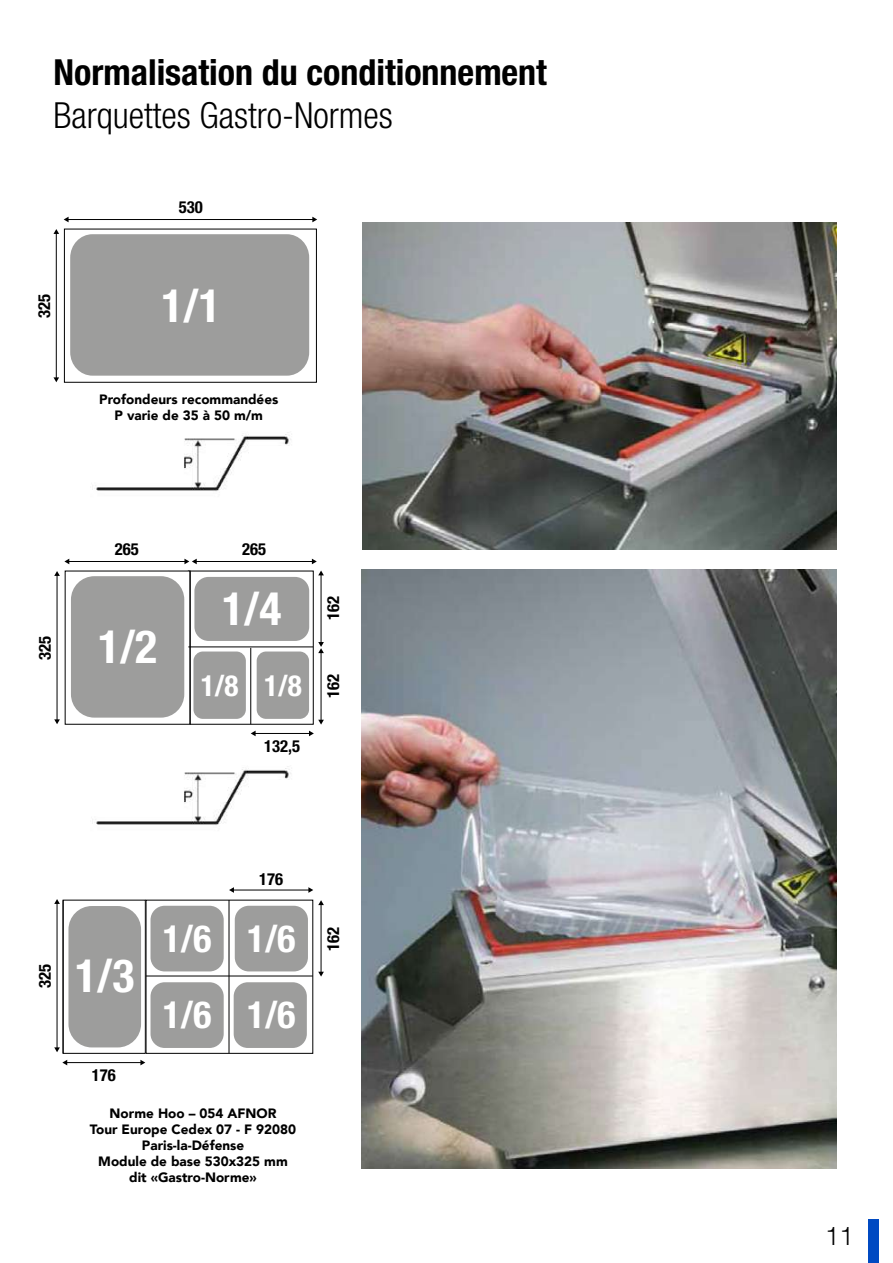
<style>
.page{position:relative;width:893px;height:1263px;background:#fff}
.page>*{position:absolute;margin:0;border:0;box-sizing:border-box;transform-origin:0 0}
.t1{font:700 condensed 45.9px "Helvetica Neue LT Std";color:#fff}
.t2{font:700 condensed 37.5px/76.5px "Helvetica Neue LT Std";color:#fff}
.t3{font:700 condensed 36px "Helvetica Neue LT Std";color:#000}
.t4{font:300 condensed 36px "Helvetica Neue LT Std";color:#000}
.t5{font:700 condensed 29.1px "Helvetica Neue LT Std";color:#fff}
.t6{font:300 25.65px "Helvetica Neue";color:#000}
.t7{font:700 condensed 16.65px "Helvetica Neue LT Std";color:#000}
.t8{font:900 13.5px/16.2px "Avenir";color:#000;text-align:center}
</style>
<div class="page">
<div style="left:868px;top:1219px;width:10px;height:44px;background:#004ac2"></div>
<div style="left:151px;top:906px;width:73px;height:65px;background:#9d9d9c;border-radius:14px"></div>
<div style="left:235px;top:906px;width:73px;height:65px;background:#9d9d9c;border-radius:14px"></div>
<div style="left:151px;top:982px;width:73px;height:66px;background:#9d9d9c;border-radius:14px"></div>
<div style="left:234px;top:982px;width:73px;height:66px;background:#9d9d9c;border-radius:14px"></div>
<hr style="left:233px;top:889px;width:76px;height:1px;background:#000">
<svg style="left:229px;top:887px;width:5px;height:6px"></svg>
<svg style="left:308px;top:887px;width:5px;height:6px"></svg>
<hr style="left:321px;top:904px;width:1px;height:68px;background:#000">
<svg style="left:318px;top:900px;width:6px;height:5px"></svg>
<svg style="left:318px;top:972px;width:6px;height:4px"></svg>
<hr style="left:321px;top:652px;width:1px;height:68px;background:#000">
<svg style="left:318px;top:720px;width:6px;height:5px"></svg>
<hr style="left:321px;top:575px;width:1px;height:68px;background:#000">
<svg style="left:318px;top:570px;width:6px;height:5px"></svg>
<svg style="left:318px;top:642px;width:6px;height:11px"></svg>
<div style="left:63px;top:900px;width:83px;height:154px;border:1px solid #000"></div>
<div style="left:68px;top:906px;width:73px;height:141px;background:#9d9d9c;border-radius:23px"></div>
<hr style="left:66px;top:1062px;width:75px;height:1px;background:#000">
<svg style="left:62px;top:1060px;width:5px;height:5px"></svg>
<svg style="left:140px;top:1060px;width:5px;height:5px"></svg>
<hr style="left:146px;top:976px;width:167px;height:1px;background:#000">
<hr style="left:229px;top:900px;width:1px;height:153px;background:#000">
<hr style="left:63px;top:900px;width:1px;height:153px;background:#000">
<div style="left:71px;top:576px;width:113px;height:142px;background:#9d9d9c;border-radius:23px"></div>
<div style="left:257px;top:651px;width:52px;height:68px;background:#9d9d9c;border-radius:9px"></div>
<div style="left:193px;top:651px;width:53px;height:68px;background:#9d9d9c;border-radius:9px"></div>
<hr style="left:68px;top:561px;width:117px;height:1px;background:#000">
<svg style="left:64px;top:559px;width:5px;height:5px"></svg>
<div style="left:194px;top:577px;width:115px;height:64px;background:#9d9d9c;border-radius:14px"></div>
<hr style="left:57px;top:575px;width:1px;height:145px;background:#000">
<svg style="left:54px;top:571px;width:6px;height:5px"></svg>
<svg style="left:54px;top:719px;width:6px;height:5px"></svg>
<hr style="left:57px;top:903px;width:1px;height:145px;background:#000">
<svg style="left:54px;top:899px;width:6px;height:5px"></svg>
<svg style="left:54px;top:1047px;width:6px;height:5px"></svg>
<hr style="left:196px;top:561px;width:117px;height:1px;background:#000">
<svg style="left:184px;top:559px;width:13px;height:5px"></svg>
<svg style="left:312px;top:559px;width:5px;height:5px"></svg>
<hr style="left:255px;top:733px;width:55px;height:1px;background:#000">
<svg style="left:251px;top:731px;width:5px;height:5px"></svg>
<svg style="left:309px;top:731px;width:5px;height:5px"></svg>
<hr style="left:190px;top:571px;width:1px;height:153px;background:#000">
<hr style="left:188px;top:646px;width:125px;height:1px;background:#000">
<hr style="left:250px;top:648px;width:1px;height:76px;background:#000">
<img style="left:362px;top:223px;width:474px;height:326px">
<img style="left:361px;top:570px;width:475px;height:598px">
<div style="left:64px;top:229px;width:253px;height:154px;border:1px solid #000"></div>
<div style="left:70px;top:234px;width:239px;height:142px;background:#9d9d9c;border-radius:23px"></div>
<hr style="left:68px;top:219px;width:245px;height:1px;background:#000">
<svg style="left:64px;top:217px;width:5px;height:5px"></svg>
<svg style="left:312px;top:217px;width:5px;height:5px"></svg>
<hr style="left:56px;top:233px;width:1px;height:145px;background:#000">
<svg style="left:53px;top:229px;width:6px;height:5px"></svg>
<svg style="left:53px;top:377px;width:6px;height:5px"></svg>
<img style="left:92px;top:766px;width:199px;height:59px">
<img style="left:92px;top:432px;width:199px;height:59px">
<h3 class="t3" style="left:53px;top:51px;width:495px">Normalisation du conditionnement</h3>
<h3 class="t4" style="left:53px;top:95px;width:341px">Barquettes Gastro-Normes</h3>
<p class="t7" style="left:179px;top:197px;width:26px">530</p>
<p class="t7" style="left:34px;top:318px;width:26px;rotate:-90deg">325</p>
<h1 class="t1" style="left:162px;top:278px;width:61px">1/1</h1>
<p class="t8" style="left:99px;top:390px;width:181px">Profondeurs recommandées<br>P varie de 35 à 50 m/m</p>
<p class="t7" style="left:35px;top:660px;width:26px;rotate:-90deg">325</p>
<p class="t7" style="left:115px;top:539px;width:26px">265</p>
<h1 class="t1" style="left:98px;top:619px;width:61px">1/2</h1>
<p class="t7" style="left:242px;top:539px;width:26px">265</p>
<h1 class="t1" style="left:222px;top:581px;width:61px">1/4</h1>
<h3 class="t5" style="left:201px;top:668px;width:102px">1/8 1/8</h3>
<p class="t7" style="left:264px;top:735px;width:38px">132,5</p>
<p class="t7" style="left:323px;top:620px;width:26px;rotate:-90deg">162</p>
<p class="t7" style="left:323px;top:698px;width:26px;rotate:-90deg">162</p>
<p class="t7" style="left:35px;top:988px;width:26px;rotate:-90deg">325</p>
<h1 class="t1" style="left:75px;top:948px;width:61px">1/3</h1>
<p class="t7" style="left:92px;top:1065px;width:26px">176</p>
<p class="t7" style="left:259px;top:868px;width:26px">176</p>
<h2 class="t2" style="left:163px;top:900px;width:50px">1/6<br>1/6</h2>
<h2 class="t2" style="left:247px;top:900px;width:50px">1/6<br>1/6</h2>
<p class="t8" style="left:90px;top:1104px;width:208px">Norme Hoo – 054 AFNOR<br>Tour Europe Cedex 07 - F 92080<br>Paris-la-Défense<br>Module de base 530x325 mm dit «Gastro-Norme»</p>
<p class="t7" style="left:323px;top:951px;width:26px;rotate:-90deg">162</p>
<h3 class="t6" style="left:825px;top:1215px;width:30px">11</h3>
</div>
